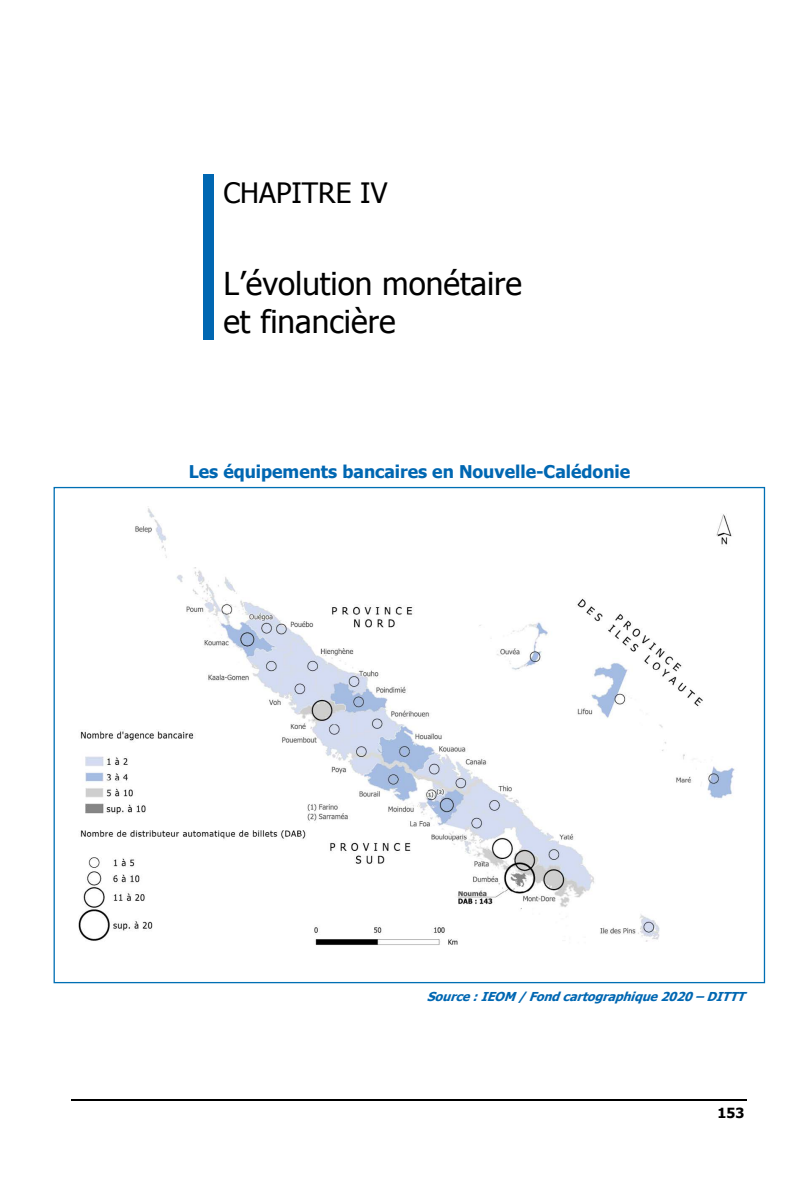
<style>
.page{position:relative;width:794px;height:1191px;background:#fff}
.page>*{position:absolute;margin:0;border:0;box-sizing:border-box;transform-origin:0 0}
.t1{font:31.5px/38px "Tahoma";color:#000}
.t2{font:28px "Tahoma";color:#000}
.t3{font:700 17.5px "Tahoma";color:#0067b2}
.t4{font:700 14px "Tahoma";color:#000}
.t5{font:italic 700 12.25px "Tahoma";color:#0067b2}
</style>
<div class="page">
<hr style="left:72px;top:1099px;width:675px;height:1px;background:#000">
<img style="left:78px;top:506px;width:657px;height:439px">
<div style="left:203px;top:175px;width:11px;height:44px;background:#0067b2"></div>
<div style="left:203px;top:219px;width:11px;height:44px;background:#0067b2"></div>
<div style="left:203px;top:263px;width:11px;height:38px;background:#0067b2"></div>
<div style="left:203px;top:301px;width:11px;height:38px;background:#0067b2"></div>
<h2 class="t2" style="left:223px;top:174px;width:165px">CHAPITRE IV</h2>
<h1 class="t1" style="left:223px;top:263px;width:300px">L’évolution monétaire et financière</h1>
<p class="t3" style="left:189px;top:459px;width:443px">Les équipements bancaires en Nouvelle-Calédonie</p>
<p class="t5" style="left:427px;top:987px;width:324px">Source:IEOM /Fondcartographique2020–DITTT</p>
<p class="t4" style="left:717px;top:1103px;width:28px">153</p>
</div>
